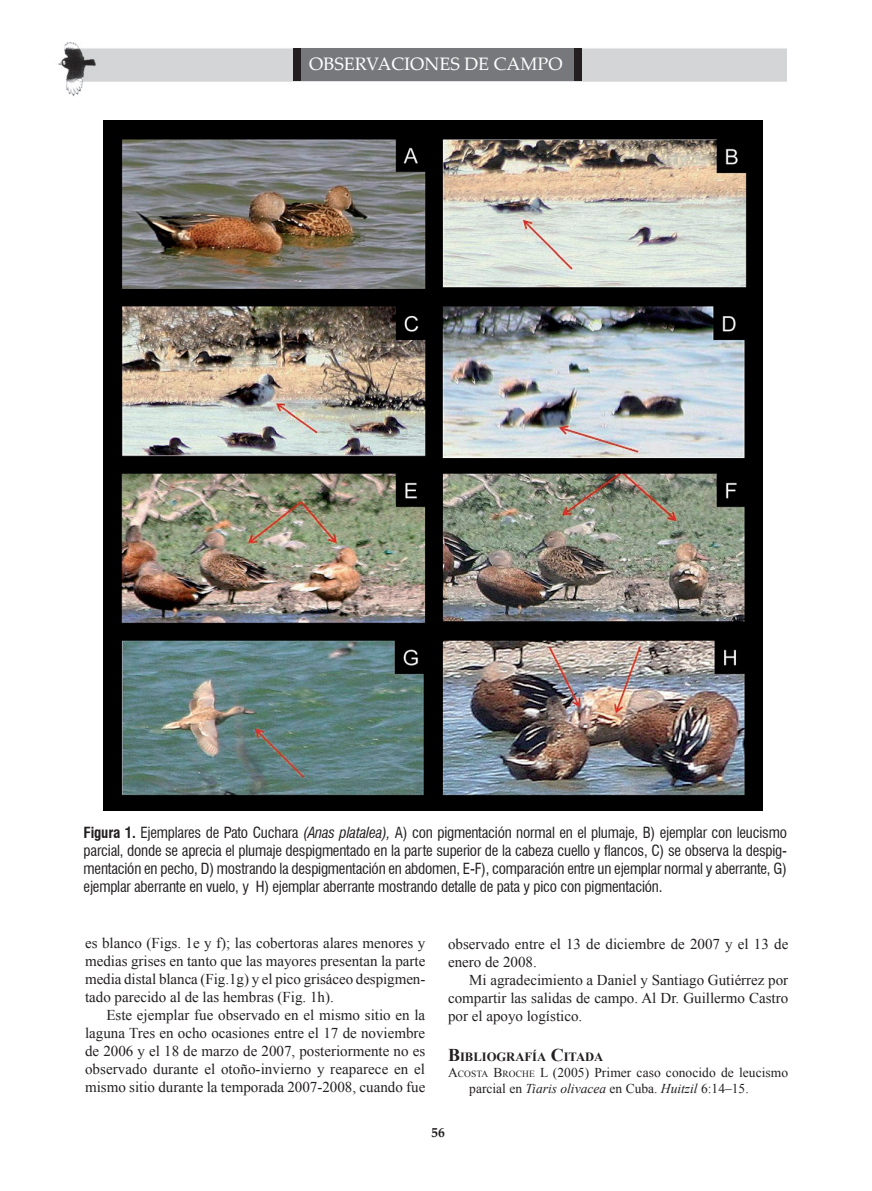
<style>
.page{position:relative;width:872px;height:1191px;background:#fff}
.page>*{position:absolute;margin:0;border:0;box-sizing:border-box;transform-origin:0 0}
.t1{font:18px "Palatino Linotype";color:#fff}
.t2{font:15px/18px "Times New Roman";color:#231f20;text-align:justify}
.t3{font:condensed 15px/18px "Swiss 721 BT";letter-spacing:-.015em;color:#231f20;text-align:justify}
.t4{font:13.5px/16.2px "Times New Roman";letter-spacing:.005em;color:#231f20}
.t5{font:700 13.5px "Palatino Linotype";color:#231f20}
.t6{font:700 12.6px "Times New Roman";color:#231f20}
.s1{font-weight:700}
.s2{font-style:italic}
.s3{font-size:18px}
.s4{font-style:inherit}
.s5{font-size:9.45px}
</style>
<div class="page">
<img style="left:58px;top:43px;width:729px;height:53px">
<div style="left:301px;top:48px;width:273px;height:33px;background:#76787b"></div>
<div style="left:574px;top:48px;width:8px;height:33px;background:#231f20"></div>
<div style="left:293px;top:48px;width:8px;height:33px;background:#231f20"></div>
<img style="left:104px;top:121px;width:658px;height:689px">
<p class="t1" style="left:309px;top:51px;width:255px">OBSERVACIONES DE CAMPO</p>
<p class="t3" style="left:84px;top:823px;width:705px"><span class="s1">Figura 1.</span> Ejemplares de Pato Cuchara <span class="s2">(Anas platalea),</span> A) con pigmentación normal en el plumaje, B) ejemplar con leucismo parcial, donde se aprecia el plumaje despigmentado en la parte superior de la cabeza cuello y flancos, C) se observa la despig&shy;mentación en pecho, D) mostrando la despigmentación en abdomen, E-F), comparación entre un ejemplar normal y aberrante, G) ejemplar aberrante en vuelo, y H) ejemplar aberrante mostrando detalle de pata y pico con pigmentación.</p>
<p class="t2" style="left:85px;top:933px;width:342px">es blanco (Figs. 1e y f); las cobertoras alares menores y medias grises en tanto que las mayores presentan la parte media distal blanca (Fig.1g) y el pico grisáceo despigmen&shy;tado parecido al de las hembras (Fig. 1h).</p>
<p class="t2" style="left:85px;top:1005px;width:342px;text-indent:21px">Este ejemplar fue observado en el mismo sitio en la laguna Tres en ocho ocasiones entre el 17 de noviembre de 2006 y el 18 de marzo de 2007, posteriormente no es observado durante el otoño-invierno y reaparece en el mismo sitio durante la temporada 2007-2008, cuando fue</p>
<p class="t2" style="left:448px;top:934px;width:342px">observado entre el 13 de diciembre de 2007 y el 13 de enero de 2008.</p>
<p class="t2" style="left:448px;top:970px;width:342px;text-indent:21px">Mi agradecimiento a Daniel y Santiago Gutiérrez por compartir las salidas de campo. Al Dr. Guillermo Castro por el apoyo logístico.</p>
<p class="t6" style="left:448px;top:1047px;width:157px"><span class="s3">B</span>IBLIOGRAFÍA <span class="s3">C</span>ITADA</p>
<p class="t4" style="left:469px;top:1064px;width:320px;text-indent:-21px"><span class="s4">A</span><span class="s5">COSTA</span> <span class="s4">B</span><span class="s5">ROCHE</span> <span class="s4">L</span> (2005) Primer caso conocido de leucismo parcial en <span class="s2">Tiaris olivacea</span> en Cuba. <span class="s2">Huitzil</span> 6:14–15.</p>
<p class="t5" style="left:431px;top:1122px;width:15px">56</p>
</div>
